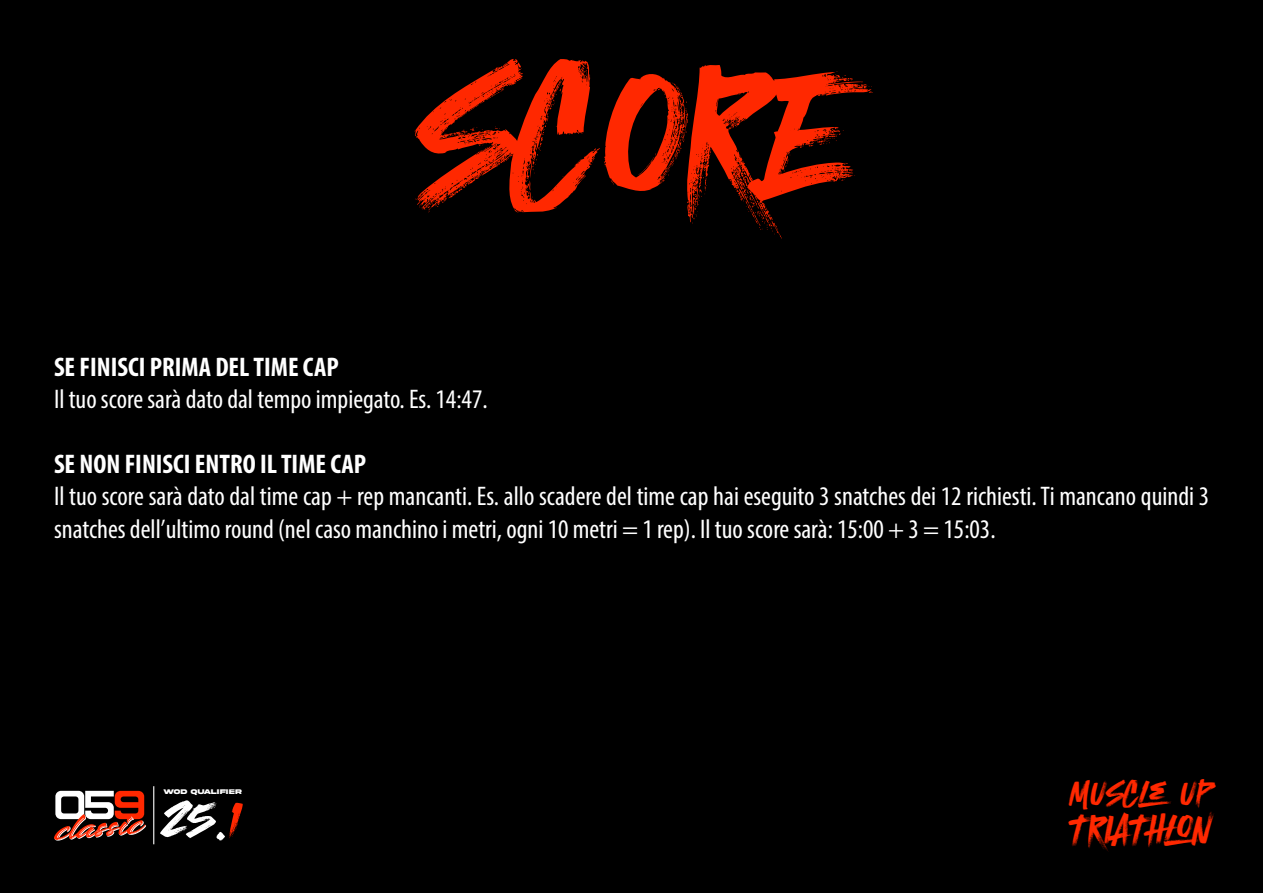
<style>
.page{position:relative;width:1263px;height:893px;background:#000}
.page>*{position:absolute;margin:0;border:0;box-sizing:border-box;transform-origin:0 0}
.t1{font:174.15px "Atomic Marker";color:#ff2800}
.t2{font:51.3px "Atomic Marker";color:#fff}
.t3{font:37.05px "Atomic Marker";color:#ff2800}
.t4{font:31.95px "Atomic Marker";color:#ff2800}
.t5{font:condensed 27px/32.4px "Myriad Pro";color:#fff}
.t6{font:700 condensed 27px "Myriad Pro";color:#fff}
.t7{font:700 7.2px "Akira Expanded Super";letter-spacing:.055em;color:#fff}
.s1{color:#ff2800}
</style>
<div class="page">
<svg style="left:54px;top:791px;width:92px;height:50px"></svg>
<hr style="left:153px;top:786px;width:1px;height:58px;background:#fff">
<h1 class="t1" style="left:416px;top:35px;width:433px">SCORE</h1>
<p class="t6" style="left:54px;top:350px;width:286px">SE FINISCI PRIMA DEL TIME CAP</p>
<p class="t5" style="left:54px;top:383px;width:435px">Il tuo score sarà dato dal tempo impiegato. Es. 14:47.</p>
<p class="t6" style="left:54px;top:447px;width:314px">SE NON FINISCI ENTRO IL TIME CAP</p>
<p class="t5" style="left:54px;top:480px;width:1157px">Il tuo score sarà dato dal time cap + rep mancanti. Es. allo scadere del time cap hai eseguito 3 snatches dei 12 richiesti. Ti mancano quindi 3 snatches dell’ultimo round (nel caso manchino i metri, ogni 10 metri = 1 rep). Il tuo score sarà: 15:00 + 3 = 15:03.</p>
<p class="t7" style="left:163px;top:788px;width:80px">WOD QUALIFIER</p>
<p class="t4" style="left:1070px;top:775px;width:143px">MUSCLE UP</p>
<h3 class="t3" style="left:1070px;top:809px;width:143px">TRIATHLON</h3>
<h2 class="t2" style="left:163px;top:791px;width:80px">25.<span class="s1">1</span></h2>
</div>
